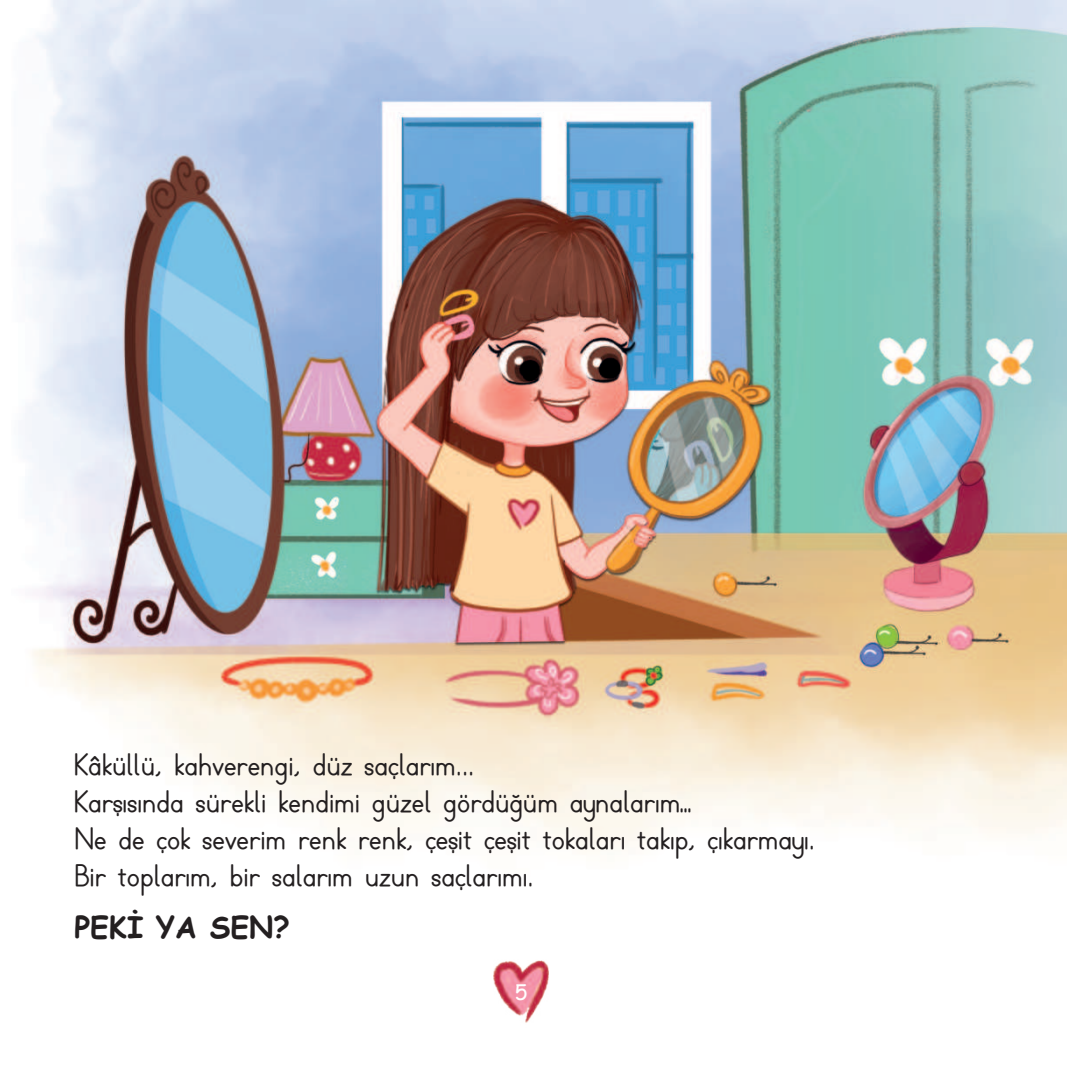
<style>
.page{position:relative;width:1067px;height:1092px;background:#fff}
.page>*{position:absolute;margin:0;border:0;box-sizing:border-box;transform-origin:0 0}
.t1{font:700 29.75px/36.8px "TTKB Dik Temel Abece";color:#231f20}
.t2{font:700 29.75px "Comic Sans MS";color:#231f20}
.t3{font:21px "Comic Sans MS";color:#fff}
</style>
<div class="page">
<img style="left:23px;top:0;width:1044px;height:852px">
<img style="left:493px;top:960px;width:56px;height:63px">
<p class="t1" style="left:74px;top:747px;width:742px">Kâküllü, kahverengi, düz saçlarım...<br>Karşısında sürekli kendimi güzel gördüğüm aynalarım…<br>Ne de çok severim renk renk, çeşit çeşit tokaları takıp, çıkarmayı.<br>Bir toplarım, bir salarım uzun saçlarımı.</p>
<p class="t2" style="left:74px;top:905px;width:217px">PEKİ YA SEN?</p>
<p class="t3" style="left:514px;top:979px;width:14px">5</p>
</div>
